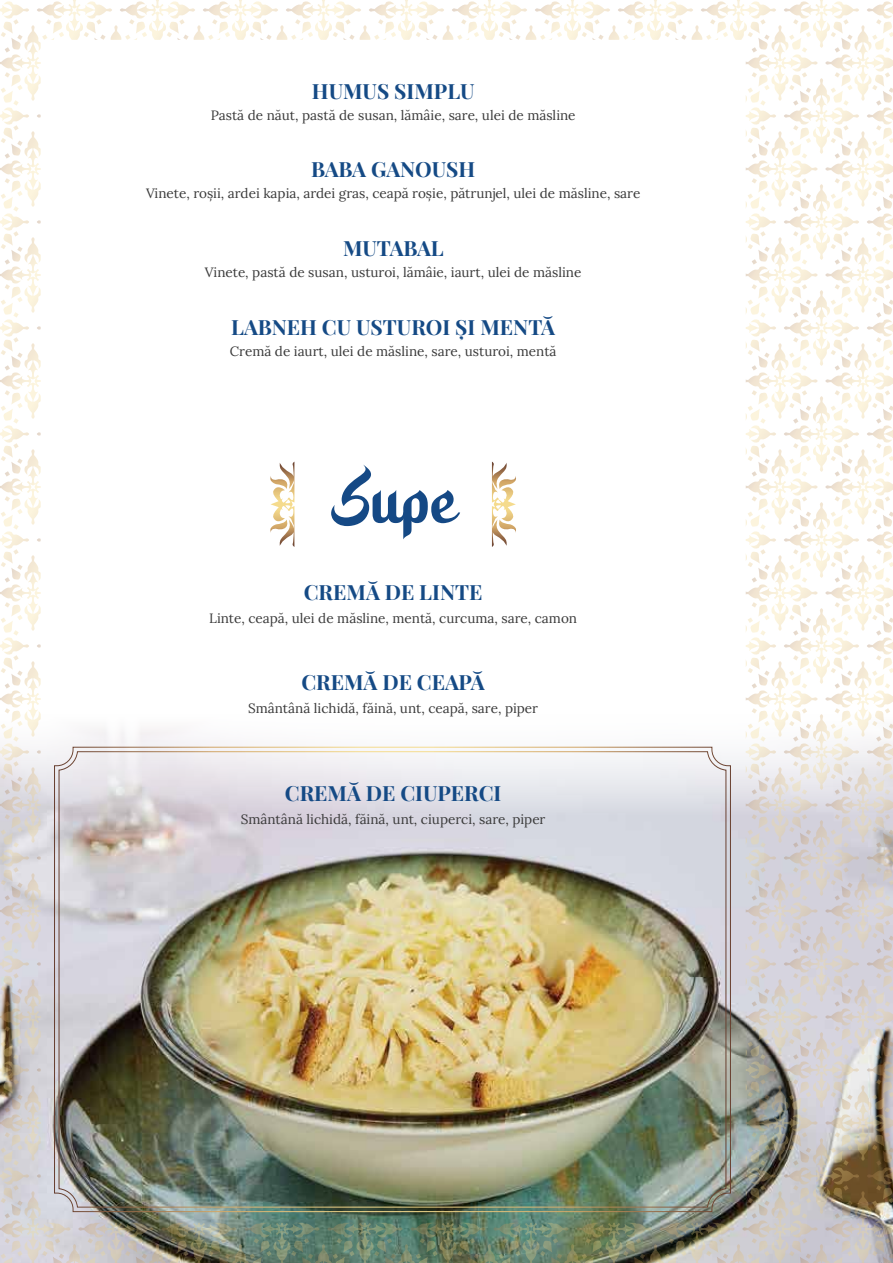
<style>
.page{position:relative;width:893px;height:1263px;background:#fff}
.page>*{position:absolute;margin:0;border:0;box-sizing:border-box;transform-origin:0 0}
.t1{font:54.75px "Hidayatullah DEMO";color:#154985}
.t2{font:700 21px "Playfair Display";color:#154a85}
.t3{font:13.5px "Lora";color:#3a3a3a}
</style>
<div class="page">
<img style="left:0;top:0;width:893px;height:1263px">
<svg style="left:270px;top:462px;width:24px;height:85px"></svg>
<svg style="left:492px;top:462px;width:24px;height:85px"></svg>
<h2 class="t2" style="left:312px;top:78px;width:164px">HUMUS SIMPLU</h2>
<p class="t3" style="left:211px;top:105px;width:366px">Pastă de năut, pastă de susan, lămâie, sare, ulei de măsline</p>
<h2 class="t2" style="left:311px;top:156px;width:166px">BABA GANOUSH</h2>
<p class="t3" style="left:146px;top:183px;width:496px">Vinete, roșii, ardei kapia, ardei gras, ceapă roșie, pătrunjel, ulei de măsline, sare</p>
<h2 class="t2" style="left:343px;top:235px;width:102px">MUTABAL</h2>
<p class="t3" style="left:205px;top:262px;width:378px">Vinete, pastă de susan, usturoi, lămâie, iaurt, ulei de măsline</p>
<h2 class="t2" style="left:231px;top:313px;width:325px">LABNEH CU USTUROI ȘI MENTĂ</h2>
<p class="t3" style="left:230px;top:341px;width:328px">Cremă de iaurt, ulei de măsline, sare, usturoi, mentă</p>
<h1 class="t1" style="left:337px;top:462px;width:117px">Supe</h1>
<h2 class="t2" style="left:304px;top:579px;width:180px">CREMĂ DE LINTE</h2>
<p class="t3" style="left:209px;top:608px;width:369px">Linte, ceapă, ulei de măsline, mentă, curcuma, sare, camon</p>
<h2 class="t2" style="left:301px;top:669px;width:185px">CREMĂ DE CEAPĂ</h2>
<p class="t3" style="left:248px;top:698px;width:291px">Smântână lichidă, făină, unt, ceapă, sare, piper</p>
<h2 class="t2" style="left:285px;top:780px;width:218px">CREMĂ DE CIUPERCI</h2>
<p class="t3" style="left:241px;top:809px;width:306px">Smântână lichidă, făină, unt, ciuperci, sare, piper</p>
</div>
